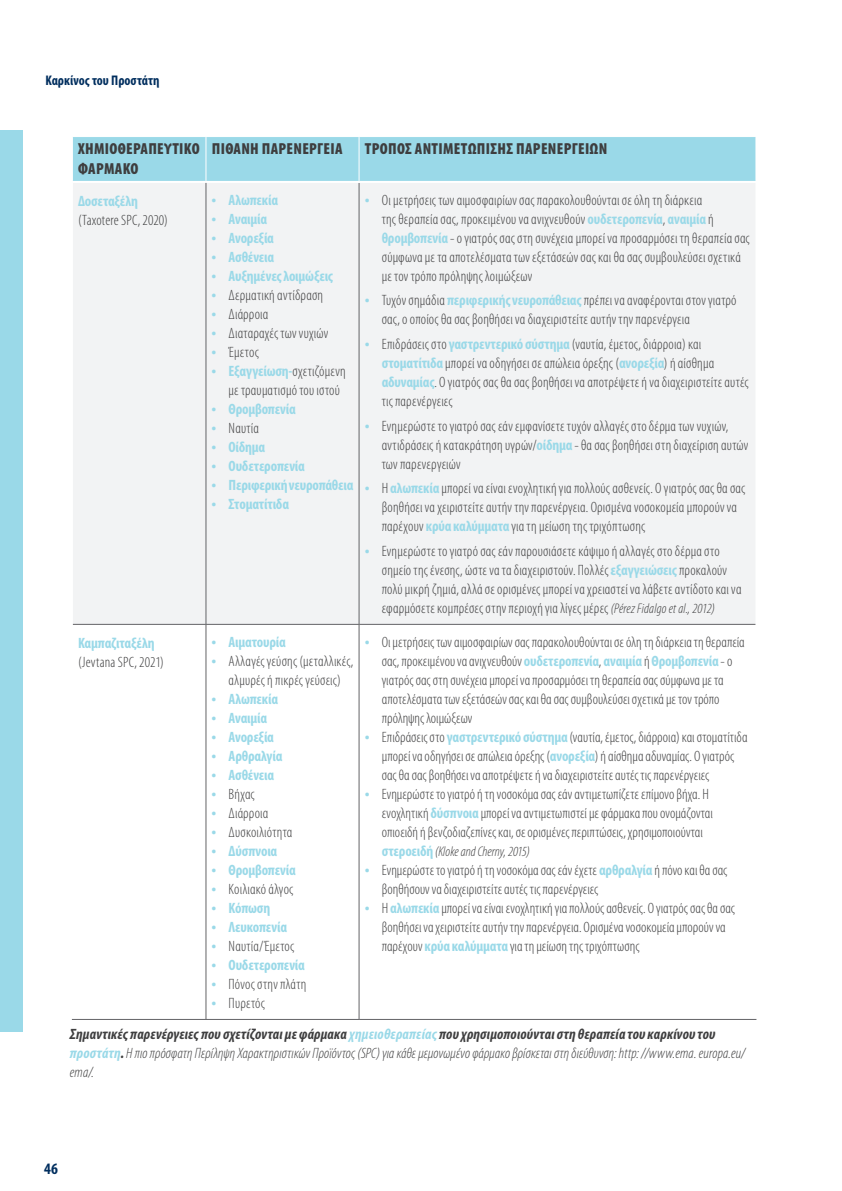
<style>
.page{position:relative;width:842px;height:1191px;background:#fff}
.page>*{position:absolute;margin:0;border:0;box-sizing:border-box;transform-origin:0 0}
.t1{font:900 condensed 16px/20px "Myriad Pro";letter-spacing:.02em;color:#3e3e3f}
.t2{font:700 condensed 16px "Myriad Pro";color:#002e5e}
.t3{font:300 condensed 15px/19px "Myriad Pro";letter-spacing:.01em;color:#3e3e3f}
.t4{font:700 condensed 15px "Myriad Pro";letter-spacing:-.015em;color:#9ad9e8}
.t5{font:italic 300 condensed 15px/19px "Myriad Pro";letter-spacing:.01em;color:#3e3e3f}
.t6{font:italic 300 condensed 14px "Myriad Pro";color:#3e3e3f}
.t7{font:700 condensed 14px "Myriad Pro";color:#002e5e}
.s1{font-weight:700;font-size:17px;color:#9ad9e8}
.s2{font-weight:700;color:#9ad9e8}
.s3{font-style:italic;font-size:14px}
.s4{font-size:17px}
.s5{font-weight:700;font-style:normal;font-size:15px;color:#9ad9e8}
.s6{font-weight:700}
</style>
<div class="page">
<div style="left:0;top:130px;width:23px;height:902px;background:#9ad9e8"></div>
<div style="left:73px;top:137px;width:682px;height:44px;background:#9ad9e8"></div>
<div style="left:73px;top:183px;width:682px;height:441px;background:#f2f3f4"></div>
<hr style="left:206px;top:137px;width:1px;height:44px;background:#fff">
<hr style="left:359px;top:137px;width:1px;height:44px;background:#fff">
<hr style="left:359px;top:183px;width:1px;height:441px;background:#636366">
<hr style="left:359px;top:624px;width:1px;height:395px;background:#636366">
<hr style="left:206px;top:183px;width:1px;height:441px;background:#636366">
<hr style="left:206px;top:624px;width:1px;height:395px;background:#636366">
<hr style="left:73px;top:624px;width:133px;height:1px;background:#636366">
<hr style="left:206px;top:624px;width:153px;height:1px;background:#636366">
<hr style="left:359px;top:624px;width:396px;height:1px;background:#636366">
<hr style="left:72px;top:1019px;width:134px;height:1px;background:#636366">
<hr style="left:206px;top:1019px;width:153px;height:1px;background:#636366">
<hr style="left:359px;top:1019px;width:397px;height:1px;background:#636366">
<p class="t7" style="left:45px;top:72px;width:116px">Καρκίνος του Προστάτη</p>
<p class="t1" style="left:78px;top:138px;width:114px">χημιοθεραπ ευτικο φαρμακο</p>
<p class="t1" style="left:212px;top:138px;width:23px">πιθανη</p>
<p class="t1" style="left:262px;top:138px;width:82px">παρενεργεια</p>
<p class="t1" style="left:365px;top:138px;width:244px">ΤΡΟΠΟΣ ΑΝΤΙΜΕΤΩΠΙΣΗΣ ΠΑΡΕΝΕΡΓΕΙΩΝ</p>
<p class="t4" style="left:78px;top:192px;width:62px">Δοσεταξέλη</p>
<p class="t3" style="left:78px;top:210px;width:91px">(Taxotere SPC, 2020)</p>
<p class="t3" style="left:382px;top:190px;width:370px;text-indent:-17px"><span class="s1">•</span> Οι μετρήσεις των αιμοσφαιρίων σας παρακολουθούνται σε όλη τη διάρκεια<br>της θεραπεία σας, προκειμένου να ανιχνευθούν <span class="s2">ουδετεροπενία</span>, <span class="s2">αναιμία</span> ή <span class="s2">θρομβοπενία</span> - ο γιατρός σας στη συνέχεια μπορεί να προσαρμόσει τη θεραπεία σας σύμφωνα με τα αποτελέσματα των εξετάσεών σας και θα σας συμβουλεύσει σχετικά με τον τρόπο πρόληψης λοιμώξεων</p>
<p class="t3" style="left:382px;top:291px;width:356px;text-indent:-17px"><span class="s1">•</span> Τυχόν σημάδια <span class="s2">περιφερικής νευροπάθειας</span> πρέπει να αναφέρονται στον γιατρό σας, ο οποίος θα σας βοηθήσει να διαχειριστείτε αυτήν την παρενέργεια</p>
<p class="t3" style="left:382px;top:334px;width:368px;text-indent:-17px"><span class="s1">•</span> Επιδράσεις στο <span class="s2">γαστρεντερικό σύστημα</span> (ναυτία, έμετος, διάρροια) και <span class="s2">στοματίτιδα</span> μπορεί να οδηγήσει σε απώλεια όρεξης (<span class="s2">ανορεξία</span>) ή αίσθημα <span class="s2">αδυναμίας</span>. Ο γιατρός σας θα σας βοηθήσει να αποτρέψετε ή να διαχειριστείτε αυτές τις παρενέργειες</p>
<p class="t3" style="left:382px;top:416px;width:368px;text-indent:-17px"><span class="s1">•</span> Ενημερώστε το γιατρό σας εάν εμφανίσετε τυχόν αλλαγές στο δέρμα των νυχιών, αντιδράσεις ή κατακράτηση υγρών/<span class="s2">οίδημα</span> - θα σας βοηθήσει στη διαχείριση αυτών των παρενεργειών</p>
<p class="t3" style="left:382px;top:479px;width:365px;text-indent:-17px"><span class="s1">•</span> Η <span class="s2">αλωπεκία</span> μπορεί να είναι ενοχλητική για πολλούς ασθενείς. Ο γιατρός σας θα σας βοηθήσει να χειριστείτε αυτήν την παρενέργεια. Ορισμένα νοσοκομεία μπορούν να παρέχουν <span class="s2">κρύα καλύμματα</span> για τη μείωση της τριχόπτωσης</p>
<p class="t3" style="left:382px;top:541px;width:361px;text-indent:-17px"><span class="s1">•</span> Ενημερώστε το γιατρό σας εάν παρουσιάσετε κάψιμο ή αλλαγές στο δέρμα στο σημείο της ένεσης, ώστε να τα διαχειριστούν. Πολλές <span class="s2">εξαγγειώσεις</span> προκαλούν πολύ μικρή ζημιά, αλλά σε ορισμένες μπορεί να χρειαστεί να λάβετε αντίδοτο και να εφαρμόσετε κομπρέσες στην περιοχή για λίγες μέρες <span class="s3">(Pérez Fidalgo et al., 2012)</span></p>
<p class="t4" style="left:212px;top:190px;width:68px"><span class="s4">•</span> Αλωπεκία</p>
<p class="t4" style="left:212px;top:209px;width:57px"><span class="s4">•</span> Αναιμία</p>
<p class="t4" style="left:212px;top:228px;width:64px"><span class="s4">•</span> Ανορεξία</p>
<p class="t4" style="left:212px;top:247px;width:64px"><span class="s4">•</span> Ασθένεια</p>
<p class="t4" style="left:212px;top:266px;width:123px"><span class="s4">•</span> Αυξημένες λοιμώξεις</p>
<p class="t3" style="left:212px;top:285px;width:113px"><span class="s1">•</span> Δερματική αντίδραση</p>
<p class="t3" style="left:212px;top:304px;width:58px"><span class="s1">•</span> Διάρροια</p>
<p class="t3" style="left:212px;top:323px;width:118px"><span class="s1">•</span> Διαταραχές των νυχιών</p>
<p class="t3" style="left:212px;top:342px;width:49px"><span class="s1">•</span> Έμετος</p>
<p class="t3" style="left:229px;top:361px;width:119px;text-indent:-17px"><span class="s1">•</span> <span class="s2">Εξαγγείωση-</span>σχετιζόμενη με τραυματισμό του ιστού</p>
<p class="t4" style="left:212px;top:399px;width:86px"><span class="s4">•</span> Θρομβοπενία</p>
<p class="t3" style="left:212px;top:418px;width:49px"><span class="s1">•</span> Ναυτία</p>
<p class="t4" style="left:212px;top:437px;width:55px"><span class="s4">•</span> Οίδημα</p>
<p class="t4" style="left:212px;top:456px;width:95px"><span class="s4">•</span> Ουδετεροπενία</p>
<p class="t4" style="left:212px;top:475px;width:143px"><span class="s4">•</span> Περιφερική νευροπάθεια</p>
<p class="t4" style="left:212px;top:494px;width:79px"><span class="s4">•</span> Στοματίτιδα</p>
<p class="t4" style="left:78px;top:634px;width:78px">Καμπαζιταξέλη</p>
<p class="t3" style="left:78px;top:653px;width:87px">(Jevtana SPC, 2021)</p>
<p class="t4" style="left:212px;top:632px;width:76px"><span class="s4">•</span> Αιματουρία</p>
<p class="t3" style="left:212px;top:651px;width:143px;text-align:center"><span class="s1">•</span> Αλλαγές γεύσης (μεταλλικές, αλμυρές ή πικρές γεύσεις)</p>
<p class="t4" style="left:212px;top:689px;width:68px"><span class="s4">•</span> Αλωπεκία</p>
<p class="t4" style="left:212px;top:708px;width:57px"><span class="s4">•</span> Αναιμία</p>
<p class="t4" style="left:212px;top:727px;width:64px"><span class="s4">•</span> Ανορεξία</p>
<p class="t4" style="left:212px;top:746px;width:72px"><span class="s4">•</span> Αρθραλγία</p>
<p class="t4" style="left:212px;top:765px;width:64px"><span class="s4">•</span> Ασθένεια</p>
<p class="t3" style="left:212px;top:784px;width:45px"><span class="s1">•</span> Βήχας</p>
<p class="t3" style="left:212px;top:803px;width:58px"><span class="s1">•</span> Διάρροια</p>
<p class="t3" style="left:212px;top:822px;width:82px"><span class="s1">•</span> Δυσκοιλιότητα</p>
<p class="t4" style="left:212px;top:841px;width:67px"><span class="s4">•</span> Δύσπνοια</p>
<p class="t4" style="left:212px;top:860px;width:86px"><span class="s4">•</span> Θρομβοπενία</p>
<p class="t3" style="left:212px;top:879px;width:83px"><span class="s1">•</span> Κοιλιακό άλγος</p>
<p class="t4" style="left:212px;top:898px;width:60px"><span class="s4">•</span> Κόπωση</p>
<p class="t4" style="left:212px;top:917px;width:77px"><span class="s4">•</span> Λευκοπενία</p>
<p class="t3" style="left:212px;top:936px;width:84px"><span class="s1">•</span> Ναυτία/Έμετος</p>
<p class="t4" style="left:212px;top:955px;width:95px"><span class="s4">•</span> Ουδετεροπενία</p>
<p class="t3" style="left:212px;top:974px;width:96px"><span class="s1">•</span> Πόνος στην πλάτη</p>
<p class="t3" style="left:212px;top:993px;width:55px"><span class="s1">•</span> Πυρετός</p>
<p class="t3" style="left:382px;top:632px;width:365px;text-indent:-17px"><span class="s1">•</span> Οι μετρήσεις των αιμοσφαιρίων σας παρακολουθούνται σε όλη τη διάρκεια τη θεραπεία σας, προκειμένου να ανιχνευθούν <span class="s2">ουδετεροπενία</span>, <span class="s2">αναιμία</span> ή <span class="s2">Θρομβοπενία</span> - ο γιατρός σας στη συνέχεια μπορεί να προσαρμόσει τη θεραπεία σας σύμφωνα με τα αποτελέσματα των εξετάσεών σας και θα σας συμβουλεύσει σχετικά με τον τρόπο πρόληψης λοιμώξεων</p>
<p class="t3" style="left:382px;top:727px;width:367px;text-indent:-17px"><span class="s1">•</span> Επιδράσεις στο <span class="s2">γαστρεντερικό σύστημα</span> (ναυτία, έμετος, διάρροια) και στοματίτιδα μπορεί να οδηγήσει σε απώλεια όρεξης (<span class="s2">ανορεξία</span>) ή αίσθημα αδυναμίας. Ο γιατρός σας θα σας βοηθήσει να αποτρέψετε ή να διαχειριστείτε αυτές τις παρενέργειες</p>
<p class="t3" style="left:382px;top:784px;width:333px;text-indent:-17px"><span class="s1">•</span> Ενημερώστε το γιατρό ή τη νοσοκόμα σας εάν αντιμετωπίζετε επίμονο βήχα. Η ενοχλητική <span class="s2">δύσπνοια</span> μπορεί να αντιμετωπιστεί με φάρμακα που ονομάζονται οπιοειδή ή βενζοδιαζεπίνες και, σε ορισμένες περιπτώσεις, χρησιμοποιούνται</p>
<p class="t6" style="left:382px;top:843px;width:150px"><span class="s5">στεροειδή</span> (Kloke and Cherny, 2015)</p>
<p class="t3" style="left:382px;top:860px;width:347px;text-indent:-17px"><span class="s1">•</span> Ενημερώστε το γιατρό ή τη νοσοκόμα σας εάν έχετε <span class="s2">αρθραλγία</span> ή πόνο και θα σας βοηθήσουν να διαχειριστείτε αυτές τις παρενέργειες</p>
<p class="t3" style="left:382px;top:898px;width:355px;text-indent:-17px"><span class="s1">•</span> Η <span class="s2">αλωπεκία</span> μπορεί να είναι ενοχλητική για πολλούς ασθενείς. Ο γιατρός σας θα σας βοηθήσει να χειριστείτε αυτήν την παρενέργεια. Ορισμένα νοσοκομεία μπορούν να παρέχουν <span class="s2">κρύα καλύμματα</span> για τη μείωση της τριχόπτωσης</p>
<p class="t5" style="left:70px;top:1024px;width:677px"><span class="s6">Σημαντικές παρενέργειες που σχετίζονται με φάρμακα</span> <span class="s2">χημειοθεραπείας</span> <span class="s6">που χρησιμοποιούνται στη θεραπεία του καρκίνου του </span><span class="s2">προστάτη</span><span class="s6">.</span> Η πιο πρόσφατη Περίληψη Χαρακτηριστικών Προϊόντος (SPC) για κάθε μεμονωμένο φάρμακο βρίσκεται στη διεύθυνση: http: //www.ema. europa.eu/ ema/.</p>
<p class="t2" style="left:44px;top:1159px;width:15px">46</p>
</div>
